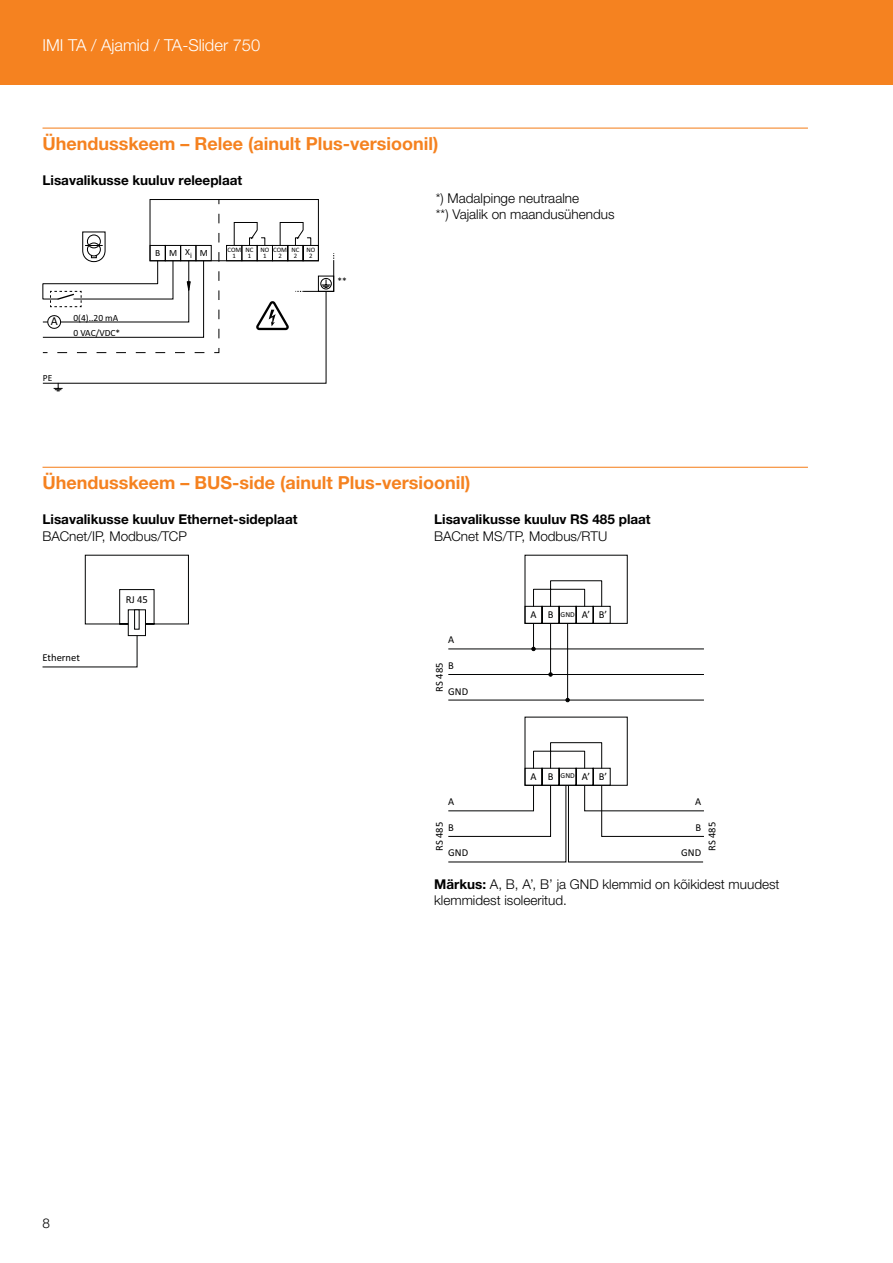
<style>
.page{position:relative;width:893px;height:1263px;background:#fff}
.page>*{position:absolute;margin:0;border:0;box-sizing:border-box;transform-origin:0 0}
.t1{font:700 18px "Helvetica Neue LTW1 G";color:#f58220}
.t2{font:300 16.5px "Helvetica Neue LTW1 G";color:#fff}
.t3{font:300 13.5px/16.5px "Helvetica Neue LTW1 G";color:#000}
.t4{font:700 13.5px "Helvetica Neue LTW1 G";color:#000}
.t5{font:12.15px "Calibri";color:#000}
.t6{font:10.65px "Calibri";color:#000}
.t7{font:10.5px "Calibri";color:#000}
.t8{font:9.45px/15.3px "Calibri";color:#000}
.t9{font:6.75px/5.4px "Calibri";color:#000;text-align:center}
.s1{font-size:7.5px}
.s2{font-weight:700}
</style>
<div class="page">
<div style="left:0;top:0;width:893px;height:85px;background:#f58220"></div>
<hr style="left:43px;top:128px;width:765px;height:1px;background:#f58220">
<hr style="left:43px;top:467px;width:765px;height:1px;background:#f58220">
<div style="left:150px;top:199px;width:169px;height:62px;border:1px solid #000"></div>
<svg style="left:43px;top:214px;width:291px;height:178px"></svg>
<svg style="left:43px;top:555px;width:145px;height:112px"></svg>
<div style="left:128px;top:609px;width:18px;height:27px;background:#fff;border:1px solid #020303"></div>
<svg style="left:134px;top:609px;width:6px;height:20px"></svg>
<svg style="left:448px;top:554px;width:256px;height:148px"></svg>
<svg style="left:448px;top:742px;width:256px;height:120px"></svg>
<p class="t2" style="left:43px;top:35px;width:219px">IMI TA / Ajamid / TA-Slider 750</p>
<h1 class="t1" style="left:43px;top:132px;width:397px">Ühendusskeem – Relee (ainult Plus-versioonil)</h1>
<p class="t4" style="left:43px;top:172px;width:201px">Lisavalikusse kuuluv releeplaat</p>
<p class="t3" style="left:436px;top:190px;width:180px">*) Madalpinge neutraalne<br>**) Vajalik on maandusühendus</p>
<p class="t5" style="left:51px;top:314px;width:9px">A</p>
<p class="t8" style="left:43px;top:370px;width:11px">PE</p>
<p class="t8" style="left:73px;top:310px;width:48px">0(4)..20 mA<br>0 VAC/VDC*</p>
<p class="t8" style="left:155px;top:246px;width:38px">BMX<sub>i</sub></p>
<p class="t9" style="left:227px;top:247px;width:15px">COM<br>1</p>
<p class="t8" style="left:200px;top:246px;width:10px">M</p>
<p class="t9" style="left:273px;top:247px;width:15px">COM<br>2</p>
<p class="t9" style="left:246px;top:247px;width:9px">NC<br>1</p>
<p class="t9" style="left:260px;top:247px;width:10px">NO<br>1</p>
<p class="t9" style="left:291px;top:247px;width:9px">NC<br>2</p>
<p class="t9" style="left:306px;top:247px;width:10px">NO<br>2</p>
<p class="t8" style="left:337px;top:273px;width:11px">**</p>
<h1 class="t1" style="left:43px;top:471px;width:429px">Ühendusskeem – BUS-side (ainult Plus-versioonil)</h1>
<p class="t4" style="left:43px;top:511px;width:256px">Lisavalikusse kuuluv Ethernet-sideplaat</p>
<p class="t3" style="left:43px;top:527px;width:146px">BACnet/IP, Modbus/TCP</p>
<p class="t4" style="left:434px;top:511px;width:218px">Lisavalikusse kuuluv RS 485 plaat</p>
<p class="t3" style="left:434px;top:527px;width:175px">BACnet MS/TP, Modbus/RTU</p>
<p class="t6" style="left:43px;top:651px;width:39px">Ethernet</p>
<p class="t6" style="left:126px;top:593px;width:24px">RJ 45</p>
<p class="t3" style="left:43px;top:1215px;width:9px">8</p>
<p class="t7" style="left:448px;top:633px;width:8px">A</p>
<p class="t7" style="left:448px;top:659px;width:7px">B</p>
<p class="t7" style="left:433px;top:691px;width:30px;rotate:-90deg">RS 485</p>
<p class="t7" style="left:448px;top:684px;width:21px">GND</p>
<p class="t7" style="left:448px;top:795px;width:8px">A</p>
<p class="t7" style="left:448px;top:821px;width:7px">B</p>
<p class="t7" style="left:448px;top:846px;width:21px">GND</p>
<p class="t7" style="left:433px;top:851px;width:30px;rotate:-90deg">RS 485</p>
<p class="t7" style="left:530px;top:608px;width:8px">A</p>
<p class="t7" style="left:599px;top:608px;width:10px">B’</p>
<p class="t7" style="left:548px;top:608px;width:44px">B <span class="s1">GND</span> A’</p>
<p class="t7" style="left:530px;top:770px;width:8px">A</p>
<p class="t7" style="left:599px;top:770px;width:10px">B’</p>
<p class="t7" style="left:548px;top:770px;width:44px">B <span class="s1">GND</span> A’</p>
<p class="t7" style="left:695px;top:795px;width:8px">A</p>
<p class="t7" style="left:695px;top:821px;width:7px">B</p>
<p class="t7" style="left:681px;top:846px;width:21px">GND</p>
<p class="t7" style="left:705px;top:851px;width:30px;rotate:-90deg">RS 485</p>
<p class="t3" style="left:434px;top:875px;width:347px"><span class="s2">Märkus:</span> A, B, A’, B’ ja GND klemmid on kõikidest muudest klemmidest isoleeritud.</p>
</div>
